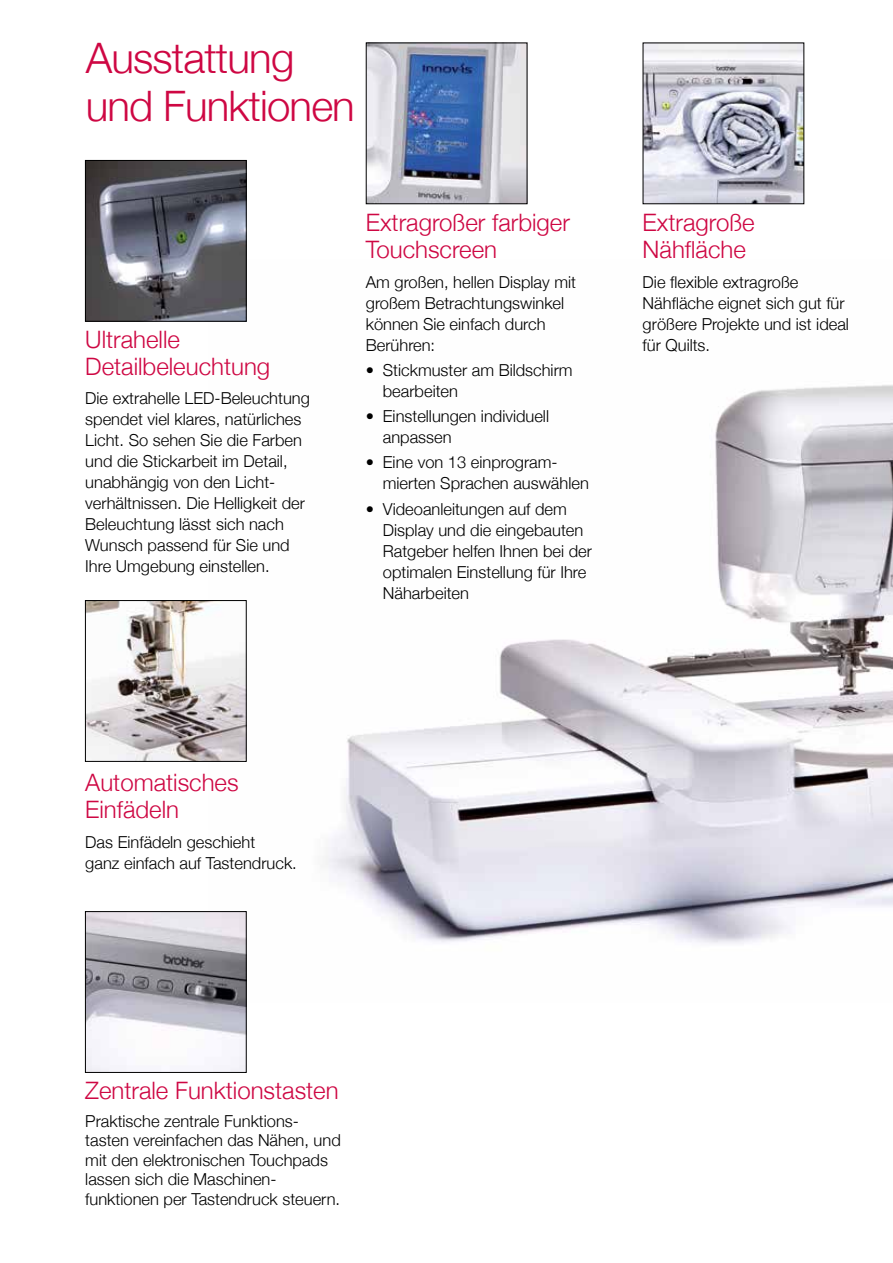
<style>
.page{position:relative;width:893px;height:1263px;background:#fff}
.page>*{position:absolute;margin:0;border:0;box-sizing:border-box;transform-origin:0 0}
.t1{font:300 42px/48px "Helvetica Neue";letter-spacing:-.02em;color:#ce0743}
.t2{font:300 24px/27px "Helvetica Neue";color:#ce0743}
.t3{font:300 16.5px/21px "Helvetica Neue";color:#000}
</style>
<div class="page">
<img style="left:325px;top:385px;width:568px;height:559px">
<img style="left:645px;top:45px;width:157px;height:157px">
<img style="left:368px;top:45px;width:157px;height:157px">
<img style="left:87px;top:162px;width:158px;height:158px">
<div style="left:85px;top:160px;width:162px;height:162px;border:1px solid #000"></div>
<img style="left:87px;top:913px;width:158px;height:158px">
<div style="left:85px;top:911px;width:162px;height:162px;border:1px solid #000"></div>
<img style="left:87px;top:602px;width:158px;height:158px">
<div style="left:85px;top:600px;width:162px;height:162px;border:1px solid #000"></div>
<h1 class="t1" style="left:86px;top:33px;width:271px">Ausstattung und Funktionen</h1>
<h2 class="t2" style="left:85px;top:325px;width:186px">Ultrahelle<br>Detailbeleuchtung</h2>
<p class="t3" style="left:85px;top:387px;width:226px">Die extrahelle LED-Beleuchtung spendet viel klares, natürliches<br>Licht. So sehen Sie die Farben und die Stickarbeit im Detail, unabhängig von den Licht&shy;verhältnissen. Die Helligkeit der<br>Beleuchtung lässt sich nach<br>Wunsch passend für Sie und<br>Ihre Umgebung einstellen.</p>
<h2 class="t2" style="left:366px;top:208px;width:206px">Extragroßer farbiger<br>Touchscreen</h2>
<p class="t3" style="left:366px;top:271px;width:212px">Am großen, hellen Display mit großem Betrachtungswinkel können Sie einfach durch<br>Berühren:</p>
<p class="t3" style="left:383px;top:359px;width:191px;text-indent:-17px">• Stickmuster am Bildschirm bearbeiten</p>
<p class="t3" style="left:383px;top:405px;width:168px;text-indent:-17px">• Einstellungen individuell anpassen</p>
<p class="t3" style="left:383px;top:452px;width:208px;text-indent:-17px">• Eine von 13 einprogram&shy;mierten Sprachen auswählen</p>
<p class="t3" style="left:383px;top:498px;width:211px;text-indent:-17px">• Videoanleitungen auf dem<br>Display und die eingebauten<br>Ratgeber helfen Ihnen bei der optimalen Einstellung für Ihre<br>Näharbeiten</p>
<h2 class="t2" style="left:643px;top:208px;width:114px">Extragroße<br>Nähfläche</h2>
<p class="t3" style="left:643px;top:271px;width:208px">Die flexible extragroße<br>Nähfläche eignet sich gut für größere Projekte und ist ideal für Quilts.</p>
<h2 class="t2" style="left:85px;top:769px;width:155px">Automatisches<br>Einfädeln</h2>
<p class="t3" style="left:85px;top:831px;width:213px">Das Einfädeln geschieht<br>ganz einfach auf Tastendruck.</p>
<h2 class="t2" style="left:85px;top:1076px;width:255px">Zentrale Funktionstasten</h2>
<p class="t3" style="left:85px;top:1111px;width:257px;line-height:19.5px">Praktische zentrale Funktions&shy;tasten vereinfachen das Nähen, und mit den elektronischen Touchpads lassen sich die Maschinen&shy;funktionen per Tastendruck steuern.</p>
</div>
